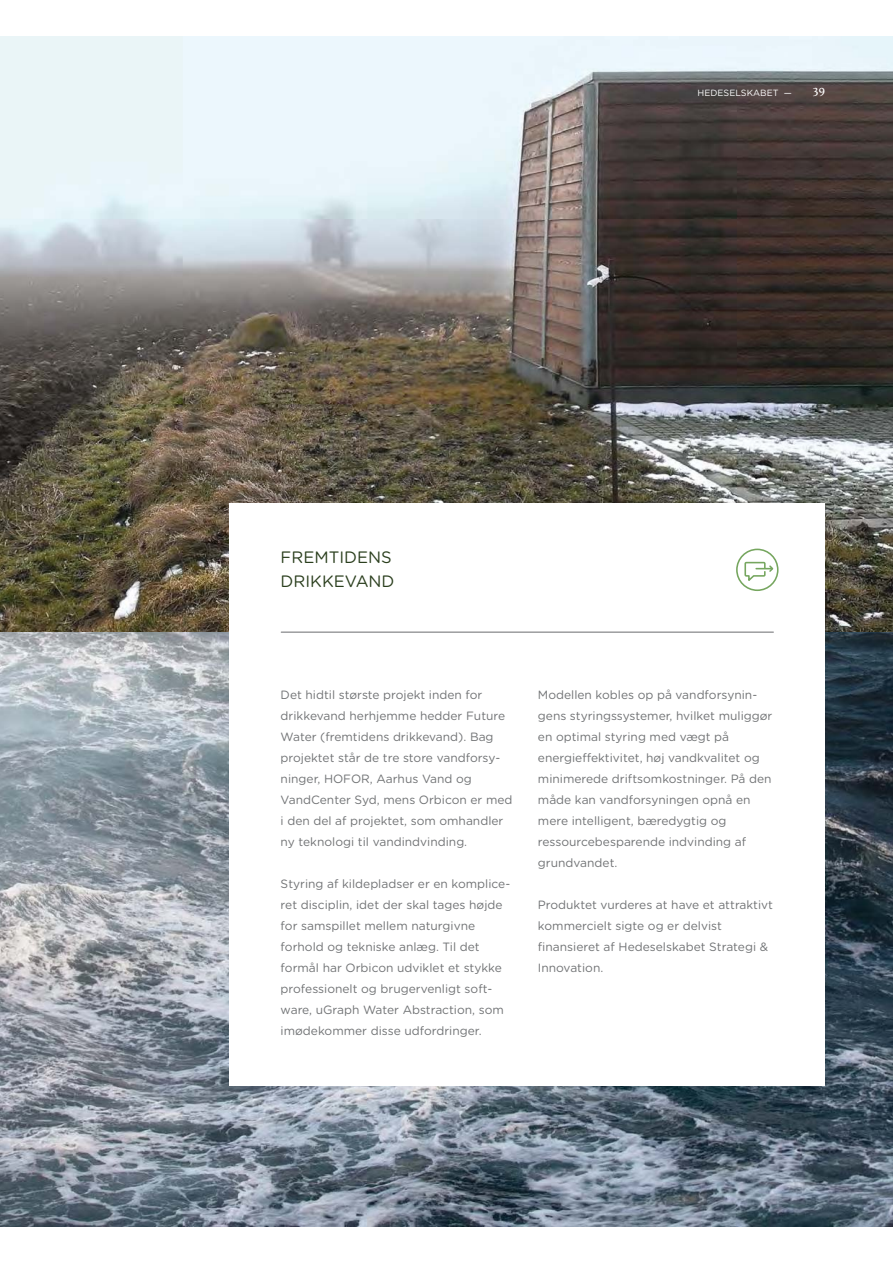
<style>
.page{position:relative;width:893px;height:1263px;background:#fff}
.page>*{position:absolute;margin:0;border:0;box-sizing:border-box;transform-origin:0 0}
.t1{font:16.5px/24px "Gotham Rounded";color:#2b3f1e}
.t2{font:12px/21px "Gotham Rounded";color:#717375}
.t3{font:500 12px "Foundry Old Style";color:#fff}
.t4{font:9px "Gotham Rounded";color:#fff}
</style>
<div class="page">
<img style="left:0;top:36px;width:892px;height:1190px">
<div style="left:230px;top:504px;width:595px;height:582px;background:#fff"></div>
<hr style="left:281px;top:632px;width:492px;height:1px;background:#7a7b7e">
<div style="left:736px;top:549px;width:42px;height:42px;border:2px solid #76a65f;border-radius:50%"></div>
<svg style="left:743px;top:561px;width:31px;height:23px"></svg>
<p class="t4" style="left:697px;top:89px;width:96px">HEDESELSKABET —</p>
<p class="t3" style="left:812px;top:85px;width:14px">39</p>
<h1 class="t1" style="left:281px;top:547px;width:115px">FREMTIDENS<br>DRIKKEVAND</h1>
<p class="t2" style="left:281px;top:685px;width:233px">Det hidtil største projekt inden for drikkevand herhjemme hedder Future Water (fremtidens drikkevand). Bag projektet står de tre store vandforsy&shy;ninger, HOFOR, Aarhus Vand og VandCenter Syd, mens Orbicon er med i den del af projektet, som omhandler ny teknologi til vandindvinding.</p>
<p class="t2" style="left:281px;top:874px;width:231px">Styring af kildepladser er en komplice&shy;ret disciplin, idet der skal tages højde for samspillet mellem naturgivne forhold og tekniske anlæg. Til det formål har Orbicon udviklet et stykke professionelt og brugervenligt soft&shy;ware, uGraph Water Abstraction, som imødekommer disse udfordringer.</p>
<p class="t2" style="left:538px;top:685px;width:236px">Modellen kobles op på vandforsynin&shy;gens styringssystemer, hvilket muliggør en optimal styring med vægt på energieffektivitet, høj vandkvalitet og minimerede driftsomkostninger. På den måde kan vandforsyningen opnå en mere intelligent, bæredygtig og ressourcebesparende indvinding af grundvandet.</p>
<p class="t2" style="left:538px;top:895px;width:237px">Produktet vurderes at have et attraktivt kommercielt sigte og er delvist finansieret af Hedeselskabet Strategi &amp;<br>Innovation.</p>
</div>
